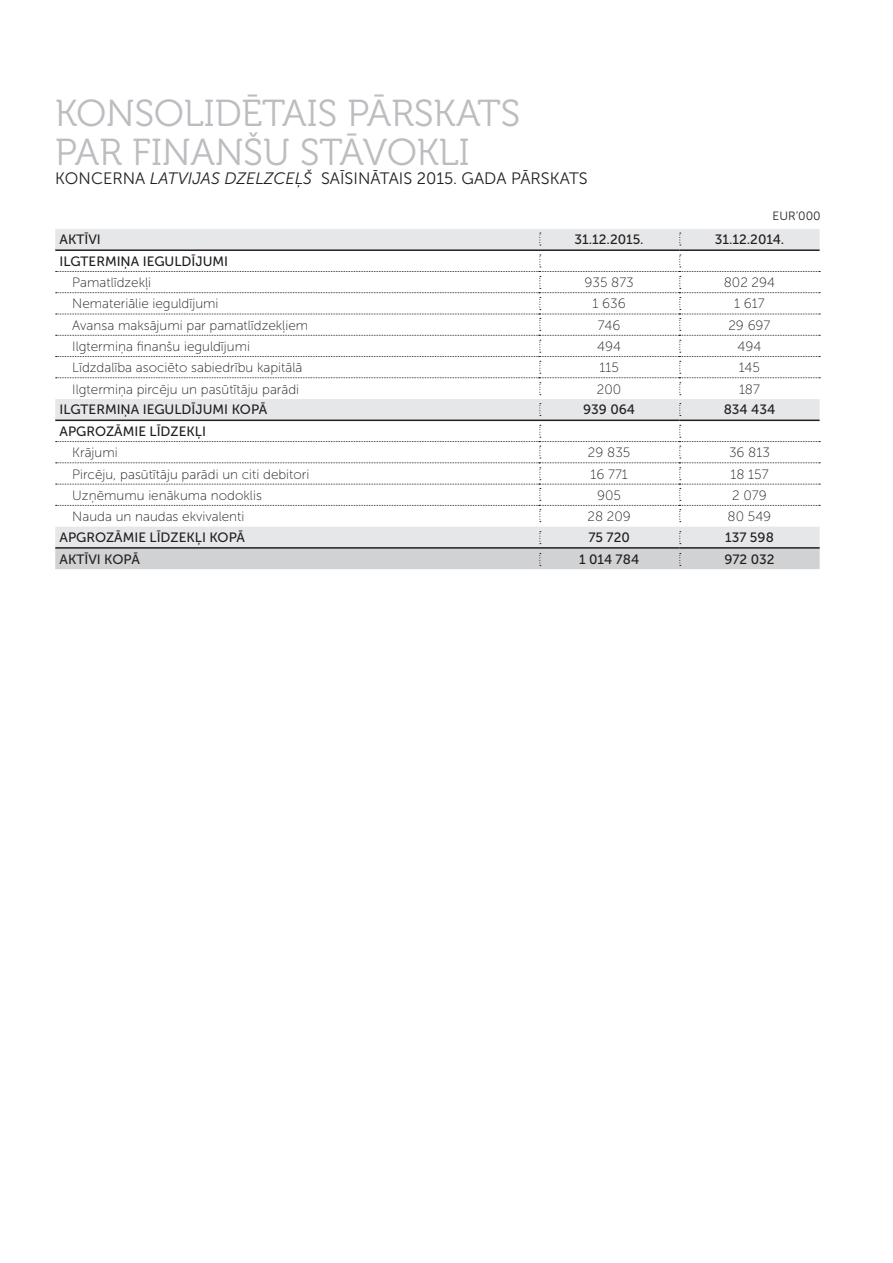
<style>
.page{position:relative;width:893px;height:1263px;background:#fff}
.page>*{position:absolute;margin:0;border:0;box-sizing:border-box;transform-origin:0 0}
.t1{font:37.5px/39px "Museo 300";color:#bcbdc0}
.t2{font:16.5px "Museo Sans 300";color:#231f20}
.t3{font:13.5px "Museo Sans 100";color:#231f20}
.t4{font:13.5px "Museo Sans 500";color:#231f20}
.t5{font:12px "Museo Sans 300";color:#231f20}
.s1{font-style:italic}
</style>
<div class="page">
<svg style="left:55px;top:229px;width:765px;height:302px;fill:#e6e7e9"></svg>
<hr style="left:55px;top:420px;width:484px;height:1px;background:#231f20">
<hr style="left:539px;top:420px;width:140px;height:1px;background:#231f20">
<hr style="left:679px;top:420px;width:141px;height:1px;background:#231f20">
<hr style="left:55px;top:249px;width:484px;height:2px;background:#231f20">
<hr style="left:539px;top:249px;width:140px;height:2px;background:#231f20">
<hr style="left:679px;top:249px;width:141px;height:2px;background:#231f20">
<svg style="left:679px;top:233px;width:2px;height:13px"></svg>
<svg style="left:679px;top:403px;width:2px;height:13px"></svg>
<svg style="left:539px;top:233px;width:2px;height:13px"></svg>
<svg style="left:56px;top:255px;width:764px;height:140px"></svg>
<svg style="left:539px;top:403px;width:2px;height:13px"></svg>
<svg style="left:56px;top:425px;width:764px;height:97px"></svg>
<svg style="left:55px;top:531px;width:765px;height:38px;background:#d2d3d5"></svg>
<h1 class="t1" style="left:55px;top:94px;width:466px">KONSOLIDĒTAIS PĀRSKATS<br>PAR FINANŠU STĀVOKLI</h1>
<p class="t2" style="left:55px;top:170px;width:534px">KONCERNA <span class="s1">LATVIJAS DZELZCEĻŠ</span> SAĪSINĀTAIS 2015. GADA PĀRSKATS</p>
<p class="t5" style="left:773px;top:210px;width:50px">EUR’000</p>
<p class="t4" style="left:60px;top:232px;width:43px">AKTĪVI</p>
<p class="t4" style="left:575px;top:232px;width:71px">31.12.2015.</p>
<p class="t4" style="left:715px;top:232px;width:71px">31.12.2014.</p>
<p class="t4" style="left:60px;top:254px;width:170px">ILGTERMIŅA IEGULDĪJUMI</p>
<p class="t3" style="left:72px;top:275px;width:80px">Pamatlīdzekļi</p>
<p class="t3" style="left:585px;top:275px;width:51px">935 873</p>
<p class="t3" style="left:724px;top:275px;width:53px">802 294</p>
<p class="t3" style="left:72px;top:297px;width:148px">Nemateriālie ieguldījumi</p>
<p class="t3" style="left:592px;top:297px;width:35px">1 636</p>
<p class="t3" style="left:734px;top:297px;width:32px">1 617</p>
<p class="t3" style="left:72px;top:318px;width:237px">Avansa maksājumi par pamatlīdzekļiem</p>
<p class="t3" style="left:598px;top:318px;width:24px">746</p>
<p class="t3" style="left:728px;top:318px;width:44px">29 697</p>
<p class="t3" style="left:72px;top:339px;width:179px">Ilgtermiņa finanšu ieguldījumi</p>
<p class="t3" style="left:597px;top:339px;width:25px">494</p>
<p class="t3" style="left:737px;top:339px;width:25px">494</p>
<p class="t3" style="left:72px;top:360px;width:232px">Līdzdalība asociēto sabiedrību kapitālā</p>
<p class="t3" style="left:599px;top:360px;width:21px">115</p>
<p class="t3" style="left:739px;top:360px;width:23px">145</p>
<p class="t3" style="left:72px;top:382px;width:228px">Ilgtermiņa pircēju un pasūtītāju parādi</p>
<p class="t3" style="left:597px;top:382px;width:26px">200</p>
<p class="t3" style="left:739px;top:382px;width:22px">187</p>
<p class="t4" style="left:60px;top:402px;width:209px">ILGTERMIŅA IEGULDĪJUMI KOPĀ</p>
<p class="t4" style="left:583px;top:402px;width:54px">939 064</p>
<p class="t4" style="left:724px;top:402px;width:53px">834 434</p>
<p class="t4" style="left:60px;top:424px;width:148px">APGROZĀMIE LĪDZEKĻI</p>
<p class="t3" style="left:72px;top:445px;width:47px">Krājumi</p>
<p class="t3" style="left:588px;top:445px;width:44px">29 835</p>
<p class="t3" style="left:729px;top:445px;width:42px">36 813</p>
<p class="t3" style="left:72px;top:467px;width:239px">Pircēju, pasūtītāju parādi un citi debitori</p>
<p class="t3" style="left:590px;top:467px;width:39px">16 771</p>
<p class="t3" style="left:730px;top:467px;width:40px">18 157</p>
<p class="t3" style="left:72px;top:488px;width:191px">Uzņēmumu ienākuma nodoklis</p>
<p class="t3" style="left:597px;top:488px;width:25px">905</p>
<p class="t3" style="left:732px;top:488px;width:36px">2 079</p>
<p class="t3" style="left:72px;top:509px;width:174px">Nauda un naudas ekvivalenti</p>
<p class="t3" style="left:587px;top:509px;width:45px">28 209</p>
<p class="t3" style="left:728px;top:509px;width:45px">80 549</p>
<p class="t4" style="left:60px;top:530px;width:187px">APGROZĀMIE LĪDZEKĻI KOPĀ</p>
<p class="t4" style="left:588px;top:530px;width:43px">75 720</p>
<p class="t4" style="left:725px;top:530px;width:50px">137 598</p>
<p class="t4" style="left:60px;top:552px;width:82px">AKTĪVI KOPĀ</p>
<p class="t4" style="left:579px;top:552px;width:62px">1 014 784</p>
<p class="t4" style="left:724px;top:552px;width:52px">972 032</p>
</div>
